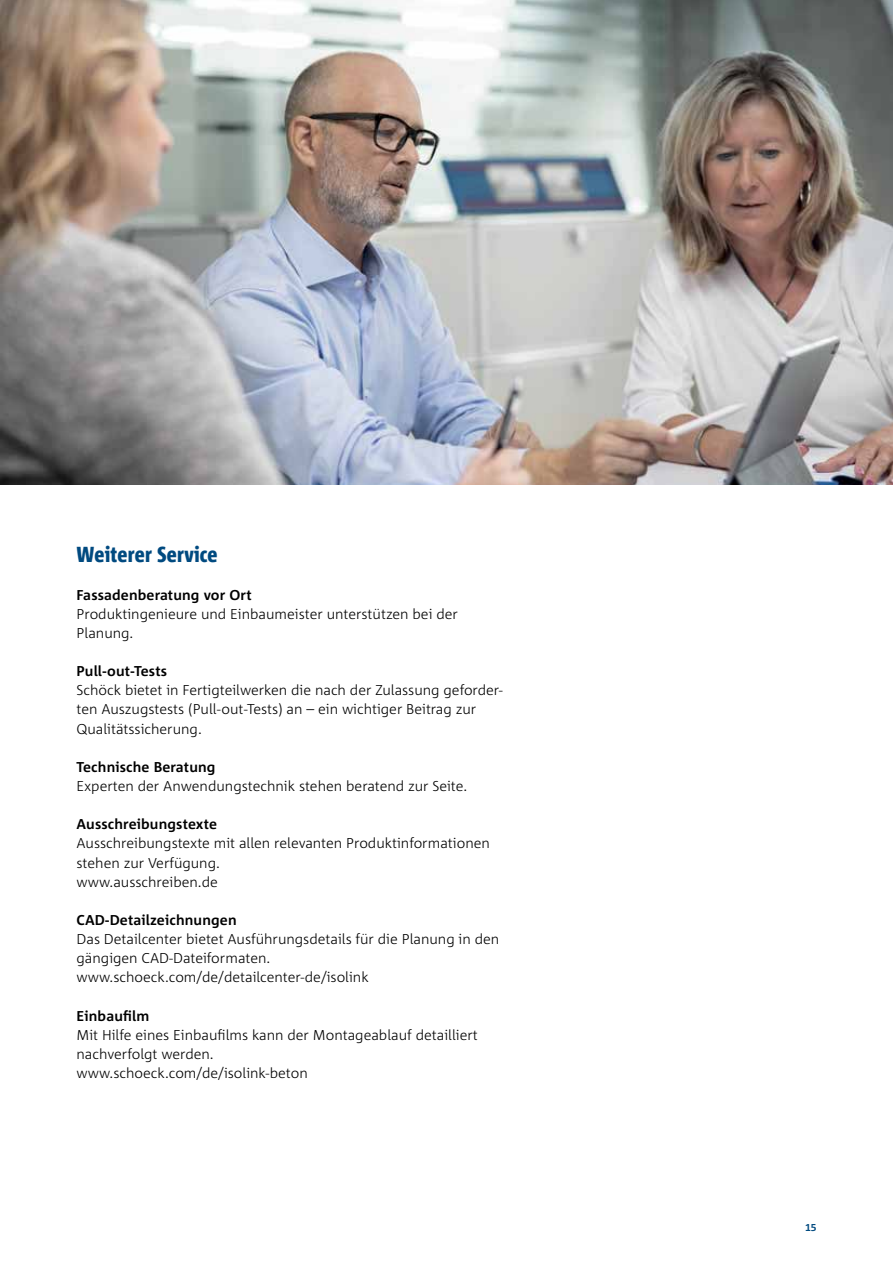
<style>
.page{position:relative;width:893px;height:1263px;background:#fff}
.page>*{position:absolute;margin:0;border:0;box-sizing:border-box;transform-origin:0 0}
.t1{font:800 condensed 21.75px "Corpid Schoeck";letter-spacing:.01em;color:#004a80}
.t2{font:300 14.25px/19.2px "Corpid Schoeck";color:#000}
.t3{font:700 14.25px "Corpid Schoeck";letter-spacing:.01em;color:#000}
.t4{font:700 10.5px "Corpid Schoeck";color:#004a80}
</style>
<div class="page">
<img style="left:0;top:0;width:893px;height:485px">
<h1 class="t1" style="left:77px;top:541px;width:143px">Weiterer Service</h1>
<p class="t3" style="left:77px;top:586px;width:177px">Fassadenberatung vor Ort</p>
<p class="t2" style="left:77px;top:604px;width:383px">Produktingenieure und Einbaumeister unterstützen bei der<br>Planung.</p>
<p class="t3" style="left:77px;top:662px;width:92px">Pull-out-Tests</p>
<p class="t2" style="left:77px;top:680px;width:428px">Schöck bietet in Fertigteilwerken die nach der Zulassung geforder&shy;ten Auszugstests (Pull-out-Tests) an – ein wichtiger Beitrag zur<br>Qualitätssicherung.</p>
<p class="t3" style="left:77px;top:758px;width:140px">Technische Beratung</p>
<p class="t2" style="left:77px;top:776px;width:392px">Experten der Anwendungstechnik stehen beratend zur Seite.</p>
<p class="t3" style="left:77px;top:815px;width:142px">Ausschreibungstexte</p>
<p class="t2" style="left:77px;top:834px;width:415px">Ausschreibungstexte mit allen relevanten Produktinformationen stehen zur Verfügung.<br>www.ausschreiben.de</p>
<p class="t3" style="left:77px;top:911px;width:162px">CAD-Detailzeichnungen</p>
<p class="t2" style="left:77px;top:929px;width:424px">Das Detailcenter bietet Ausführungsdetails für die Planung in den gängigen CAD-Dateiformaten. www.schoeck.com/de/detailcenter-de/isolink</p>
<p class="t3" style="left:77px;top:1007px;width:74px">Einbaufilm</p>
<p class="t2" style="left:77px;top:1025px;width:403px">Mit Hilfe eines Einbaufilms kann der Montageablauf detailliert nachverfolgt werden.<br>www.schoeck.com/de/isolink-beton</p>
<p class="t4" style="left:805px;top:1221px;width:13px">15</p>
</div>
